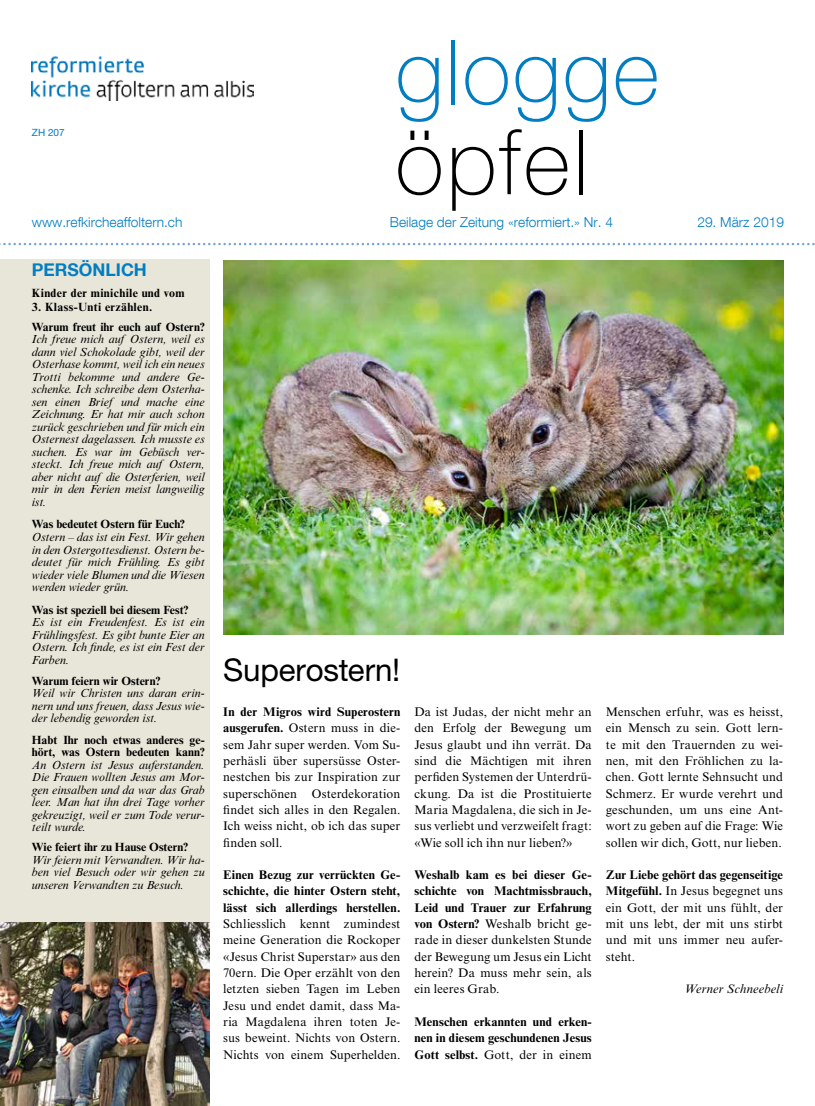
<style>
.page{position:relative;width:815px;height:1106px;background:#fff}
.page>*{position:absolute;margin:0;border:0;box-sizing:border-box;transform-origin:0 0}
.t1{font:100 90px "Helvetica Neue LT Pro";letter-spacing:.02em;color:#007dc3}
.t2{font:100 90px "Helvetica Neue LT Pro";letter-spacing:.03em;color:#000}
.t3{font:31.25px "Helvetica Neue LT Pro";letter-spacing:-.005em;color:#000}
.t4{font:700 17.5px "Helvetica Neue LT Com";color:#007dc3}
.t5{font:300 13.75px "Helvetica Neue LT Com";color:#007dc3}
.t6{font:12.5px/16.2px "Times NRMT Pro";letter-spacing:.01em;color:#000;text-align:justify}
.t7{font:700 12.5px/16.2px "Times NRMT Pro";letter-spacing:.01em;color:#000;text-align:justify}
.t8{font:italic 12.5px "Times NRMT Pro";letter-spacing:.01em;color:#000}
.t9{font:italic 11.88px/12.5px "Times NRMT Pro";color:#000;text-align:justify}
.t10{font:700 11.88px/20px "Times NRMT Pro";color:#000}
.t11{font:700 11.88px "Times NRMT Pro";letter-spacing:.03em;color:#000}
.t12{font:10px "Helvetica Neue LT Pro";color:#007dc3}
.s1{font-weight:700}
.s2{font-weight:400}
</style>
<div class="page">
<svg style="left:0;top:243px;width:815px;height:2px"></svg>
<img style="left:32px;top:57px;width:222px;height:44px">
<div style="left:0;top:259px;width:209px;height:847px;background:#e8e6d8"></div>
<img style="left:223px;top:261px;width:560px;height:373px">
<img style="left:0;top:922px;width:209px;height:184px">
<p class="t12" style="left:32px;top:126px;width:34px">ZH 207</p>
<h1 class="t1" style="left:395px;top:19px;width:266px">glogge</h1>
<h1 class="t2" style="left:395px;top:109px;width:194px">öpfel</h1>
<p class="t5" style="left:32px;top:213px;width:152px">www.refkircheaffoltern.ch</p>
<p class="t5" style="left:390px;top:213px;width:225px">Beilage der Zeitung «reformiert.» Nr. 4</p>
<p class="t5" style="left:697px;top:213px;width:88px">29. März 2019</p>
<h3 class="t4" style="left:32px;top:258px;width:117px">PERSÖNLICH</h3>
<p class="t11" style="left:32px;top:286px;width:154px">Kinder der minichile und vom</p>
<p class="t10" style="left:32px;top:297px;width:174px">3. Klass-Unti erzählen.<br>Warum freut ihr euch auf Ostern?</p>
<p class="t9" style="left:32px;top:334px;width:174px">Ich freue mich auf Ostern, weil es dann viel Schokolade gibt, weil der Osterhase kommt, weil ich ein neues Trotti bekomme und andere Ge&shy;schenke. Ich schreibe dem Osterha&shy;sen einen Brief und mache eine Zeichnung. Er hat mir auch schon zurück geschrieben und für mich ein Osternest dagelassen. Ich musste es suchen. Es war im Gebüsch ver&shy;steckt. Ich freue mich auf Ostern, aber nicht auf die Osterferien, weil mir in den Ferien meist langweilig ist.</p>
<p class="t10" style="left:32px;top:514px;width:154px">Was bedeutet Ostern für Euch?</p>
<p class="t9" style="left:32px;top:531px;width:174px">Ostern – das ist ein Fest. Wir gehen in den Ostergottesdienst. Ostern be&shy;deutet für mich Frühling. Es gibt wieder viele Blumen und die Wiesen werden wieder grün.</p>
<p class="t10" style="left:32px;top:600px;width:158px">Was ist speziell bei diesem Fest?</p>
<p class="t9" style="left:32px;top:616px;width:174px">Es ist ein Freudenfest. Es ist ein Frühlingsfest. Es gibt bunte Eier an Ostern. Ich finde, es ist ein Fest der Farben.</p>
<p class="t10" style="left:32px;top:671px;width:130px">Warum feiern wir Ostern?</p>
<p class="t9" style="left:32px;top:687px;width:174px">Weil wir Christen uns daran erin&shy;nern und uns freuen, dass Jesus wie&shy;der lebendig geworden ist.</p>
<p class="t10" style="left:32px;top:733px;width:174px;line-height:12.5px">Habt Ihr noch etwas anderes ge&shy;hört, was Ostern bedeuten kann?</p>
<p class="t9" style="left:32px;top:759px;width:174px">An Ostern ist Jesus auferstanden.<br>Die Frauen wollten Jesus am Mor&shy;gen einsalben und da war das Grab leer. Man hat ihn drei Tage vorher gekreuzigt, weil er zum Tode verur&shy;teilt wurde.</p>
<p class="t10" style="left:32px;top:837px;width:158px">Wie feiert ihr zu Hause Ostern?</p>
<p class="t9" style="left:32px;top:854px;width:174px">Wir feiern mit Verwandten. Wir ha&shy;ben viel Besuch oder wir gehen zu unseren Verwandten zu Besuch.</p>
<h2 class="t3" style="left:223px;top:650px;width:178px">Superostern!</h2>
<p class="t6" style="left:223px;top:704px;width:179px"><span class="s1">In der Migros wird Superostern ausgerufen.</span> Ostern muss in die&shy;sem Jahr super werden. Vom Su&shy;perhäsli über supersüsse Oster&shy;nestchen bis zur Inspiration zur superschönen Osterdekoration findet sich alles in den Regalen.<br>Ich weiss nicht, ob ich das super finden soll.</p>
<p class="t7" style="left:223px;top:867px;width:179px">Einen Bezug zur verrückten Ge&shy;schichte, die hinter Ostern steht, lässt sich allerdings herstellen.</p>
<p class="t6" style="left:223px;top:916px;width:179px">Schliesslich kennt zumindest meine Generation die Rockoper «Jesus Christ Superstar» aus den 70ern. Die Oper erzählt von den letzten sieben Tagen im Leben Jesu und endet damit, dass Ma&shy;ria Magdalena ihren toten Je&shy;sus beweint. Nichts von Ostern.<br>Nichts von einem Superhelden.</p>
<p class="t6" style="left:415px;top:704px;width:179px">Da ist Judas, der nicht mehr an den Erfolg der Bewegung um Jesus glaubt und ihn verrät. Da sind die Mächtigen mit ihren perfiden Systemen der Unterdrü&shy;ckung. Da ist die Prostituierte Maria Magdalena, die sich in Je&shy;sus verliebt und verzweifelt fragt: «Wie soll ich ihn nur lieben?»</p>
<p class="t6" style="left:415px;top:867px;width:179px"><span class="s1">Weshalb kam es bei dieser Ge&shy;schichte von Machtmissbrauch, Leid und Trauer zur Erfahrung von Ostern?</span> Weshalb bricht ge&shy;rade in dieser dunkelsten Stunde der Bewegung um Jesus ein Licht herein? Da muss mehr sein, als ein leeres Grab.</p>
<p class="t7" style="left:415px;top:1013px;width:179px">Menschen erkannten und erken&shy;nen in diesem geschundenen Jesus Gott selbst. <span class="s2">Gott, der in einem</span></p>
<p class="t6" style="left:606px;top:704px;width:179px">Menschen erfuhr, was es heisst, ein Mensch zu sein. Gott lern&shy;te mit den Trauernden zu wei&shy;nen, mit den Fröhlichen zu la&shy;chen. Gott lernte Sehnsucht und Schmerz. Er wurde verehrt und geschunden, um uns eine Ant&shy;wort zu geben auf die Frage: Wie sollen wir dich, Gott, nur lieben.</p>
<p class="t6" style="left:606px;top:867px;width:179px"><span class="s1">Zur Liebe gehört das gegenseitige Mitgefühl.</span> In Jesus begegnet uns ein Gott, der mit uns fühlt, der mit uns lebt, der mit uns stirbt und mit uns immer neu aufer&shy;steht.</p>
<p class="t8" style="left:684px;top:981px;width:100px">Werner Schneebeli</p>
</div>
